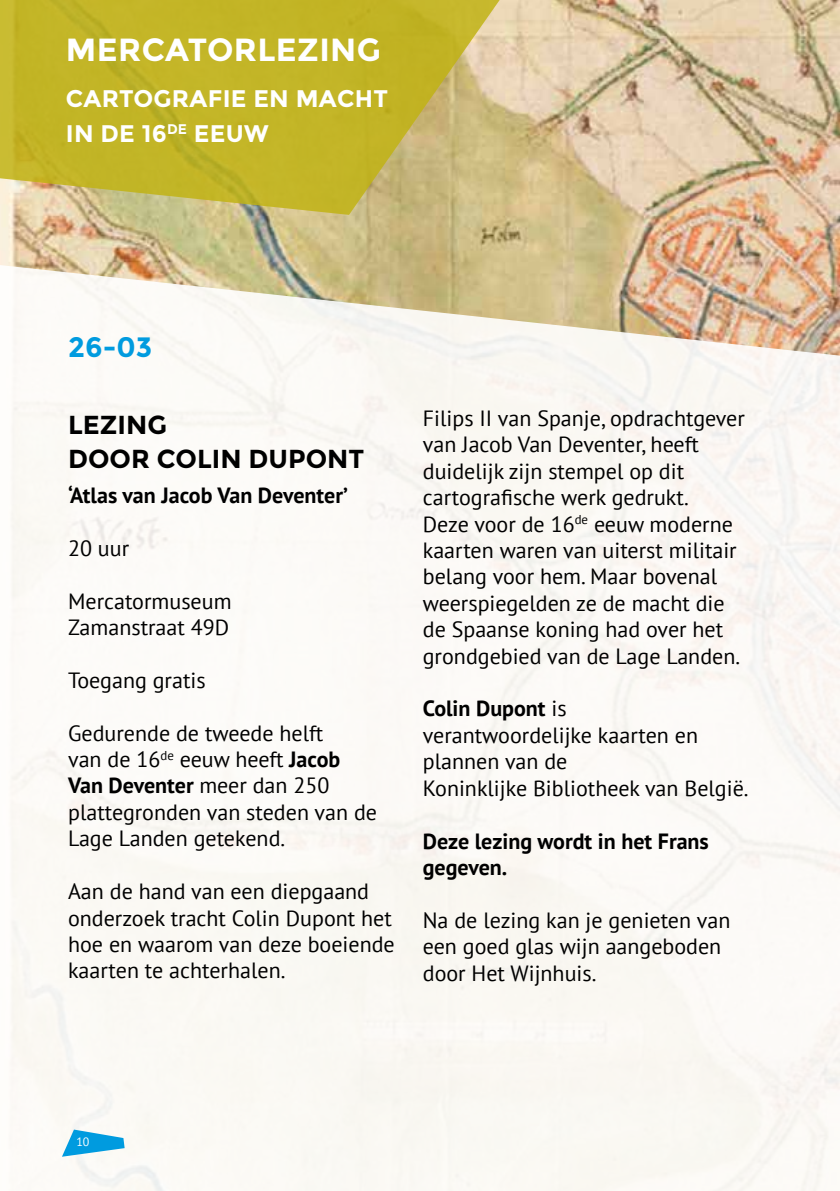
<style>
.page{position:relative;width:840px;height:1191px;background:#fff}
.page>*{position:absolute;margin:0;border:0;box-sizing:border-box;transform-origin:0 0}
.t1{font:700 32px "Montserrat";letter-spacing:.01em;color:#fff}
.t2{font:700 28px "Montserrat";color:#009bdf}
.t3{font:700 26px/34.6px "Montserrat";color:#000}
.t4{font:700 24px/34.6px "Montserrat";letter-spacing:.01em;color:#fff}
.t5{font:22px/26.4px "PT Sans";color:#000}
.t6{font:700 22px/26.4px "PT Sans";color:#000}
.t7{font:12px "PT Sans";color:#fff}
.s1{font-weight:700}
</style>
<div class="page">
<img style="left:0;top:0;width:839px;height:262px">
<div style="left:0;top:262px;width:839px;height:929px;background:#fbf9f5"></div>
<svg style="left:0;top:0;width:540px;height:215px;background:#c7b843"></svg>
<svg style="left:62px;top:1129px;width:62px;height:27px"></svg>
<h1 class="t1" style="left:66px;top:30px;width:316px">MERCATORLEZING</h1>
<p class="t4" style="left:66px;top:82px;width:323px">CARTOGRAFIE EN MACHT<br>IN DE 16<sup>DE</sup> EEUW</p>
<p class="t2" style="left:68px;top:330px;width:86px">26-03</p>
<p class="t3" style="left:68px;top:407px;width:297px">LEZING<br>DOOR COLIN DUPONT</p>
<p class="t6" style="left:68px;top:481px;width:281px">‘Atlas van Jacob Van Deventer’</p>
<p class="t5" style="left:68px;top:534px;width:63px">20 uur</p>
<p class="t5" style="left:68px;top:587px;width:165px">Mercatormuseum<br>Zamanstraat 49D</p>
<p class="t5" style="left:68px;top:666px;width:139px">Toegang gratis</p>
<p class="t5" style="left:68px;top:719px;width:310px">Gedurende de tweede helft<br>van de 16<sup>de</sup> eeuw heeft <span class="s1">Jacob<br>Van Deventer</span> meer dan 250 plattegronden van steden van de<br>Lage Landen getekend.</p>
<p class="t5" style="left:68px;top:877px;width:328px">Aan de hand van een diepgaand onderzoek tracht Colin Dupont het hoe en waarom van deze boeiende kaarten te achterhalen.</p>
<p class="t5" style="left:422px;top:404px;width:323px">Filips II van Spanje, opdrachtgever van Jacob Van Deventer, heeft duidelijk zijn stempel op dit cartografische werk gedrukt.<br>Deze voor de 16<sup>de</sup> eeuw moderne kaarten waren van uiterst militair belang voor hem. Maar bovenal weerspiegelden ze de macht die de Spaanse koning had over het grondgebied van de Lage Landen.</p>
<p class="t5" style="left:422px;top:695px;width:327px"><span class="s1">Colin Dupont</span> is<br>verantwoordelijke kaarten en plannen van de<br>Koninklijke Bibliotheek van België.</p>
<p class="t6" style="left:422px;top:827px;width:287px">Deze lezing wordt in het Frans gegeven.</p>
<p class="t5" style="left:422px;top:906px;width:309px">Na de lezing kan je genieten van een goed glas wijn aangeboden door Het Wijnhuis.</p>
<p class="t7" style="left:76px;top:1134px;width:15px">10</p>
</div>
